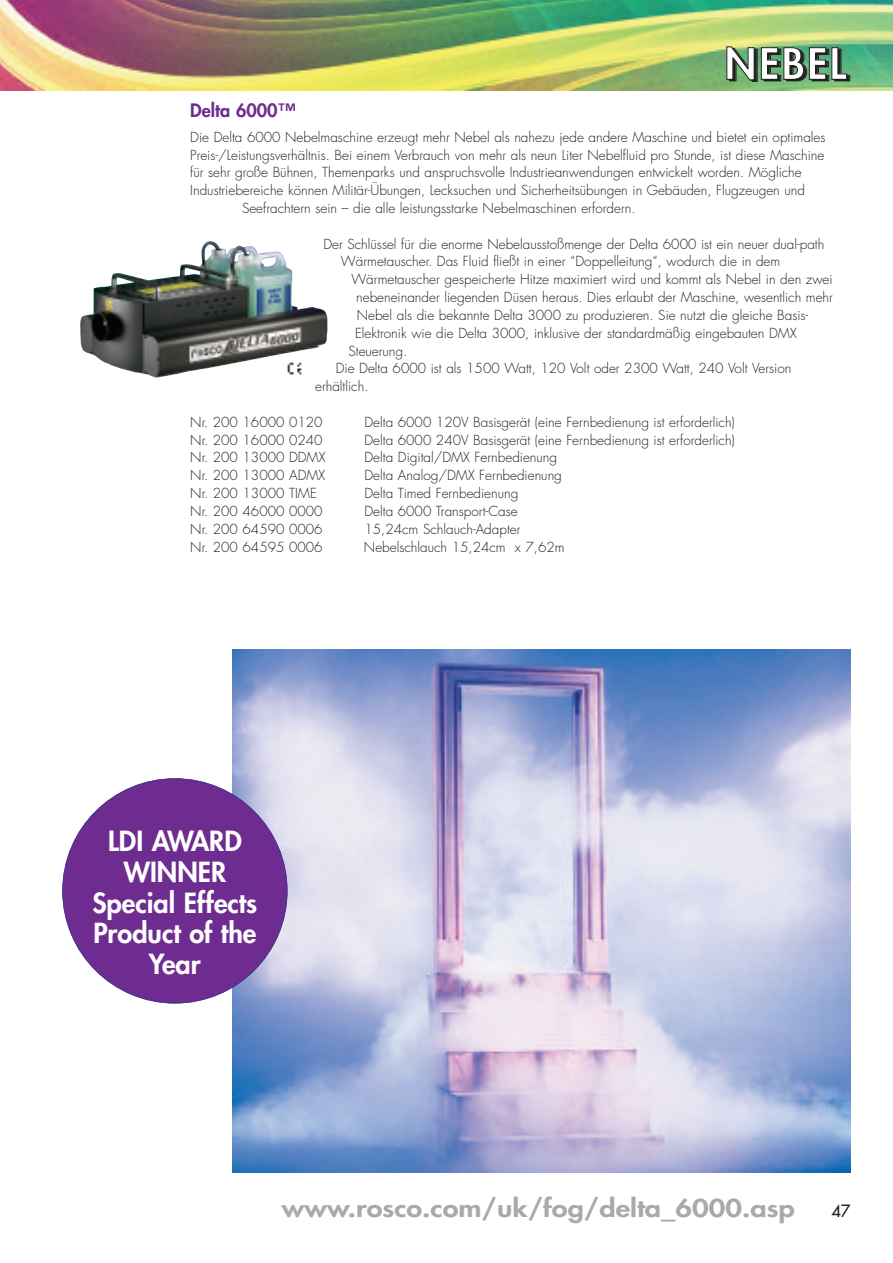
<style>
.page{position:relative;width:893px;height:1263px;background:#fff}
.page>*{position:absolute;margin:0;border:0;box-sizing:border-box;transform-origin:0 0}
.t1{font:800 42px "Futura";letter-spacing:.05em;color:#fff}
.t2{font:800 27px/30.8px "Futura";color:#fff;text-align:center}
.t3{font:800 24px "Futura";color:#a8a9ad;scale:1.2 1}
.t4{font:800 18px "Futura";color:#6e2c91}
.t5{font:16.5px "Futura";color:#231f20}
.t6{font:300 13.5px/17.9px "Futura";color:#231f20}
</style>
<div class="page">
<img style="left:0;top:0;width:893px;height:91px">
<img style="left:232px;top:649px;width:618px;height:523px">
<div style="left:63px;top:778px;width:224px;height:225px;background:#6e2c91;border-radius:50%"></div>
<img style="left:80px;top:241px;width:247px;height:137px">
<h1 class="t1" style="left:724px;top:44px;width:123px">NEBEL</h1>
<h3 class="t4" style="left:190px;top:102px;width:107px">Delta 6000™</h3>
<p class="t6" style="left:190px;top:129px;width:637px">Die Delta 6000 Nebelmaschine erzeugt mehr Nebel als nahezu jede andere Maschine und bietet ein optimales</p>
<p class="t6" style="left:190px;top:147px;width:636px">Preis-/Leistungsverhältnis. Bei einem Verbrauch von mehr als neun Liter Nebelfluid pro Stunde, ist diese Maschine</p>
<p class="t6" style="left:190px;top:165px;width:613px">für sehr große Bühnen, Themenparks und anspruchsvolle Industrieanwendungen entwickelt worden. Mögliche</p>
<p class="t6" style="left:190px;top:182px;width:616px">Industriebereiche können Militär-Übungen, Lecksuchen und Sicherheitsübungen in Gebäuden, Flugzeugen und</p>
<p class="t6" style="left:242px;top:200px;width:395px">Seefrachtern sein – die alle leistungsstarke Nebelmaschinen erfordern.</p>
<p class="t6" style="left:341px;top:236px;width:485px;text-indent:-18px">Der Schlüssel für die enorme Nebelausstoßmenge der Delta 6000 ist ein neuer dual-path<br>Wärmetauscher. Das Fluid fließt in einer “Doppelleitung“, wodurch die in dem</p>
<p class="t6" style="left:351px;top:272px;width:483px">Wärmetauscher gespeicherte Hitze maximiert wird und kommt als Nebel in den zwei</p>
<p class="t6" style="left:356px;top:289px;width:478px">nebeneinander liegenden Düsen heraus. Dies erlaubt der Maschine, wesentlich mehr</p>
<p class="t6" style="left:357px;top:307px;width:453px">Nebel als die bekannte Delta 3000 zu produzieren. Sie nutzt die gleiche Basis-</p>
<p class="t6" style="left:355px;top:325px;width:443px">Elektronik wie die Delta 3000, inklusive der standardmäßig eingebauten DMX</p>
<p class="t6" style="left:348px;top:343px;width:60px">Steuerung.</p>
<p class="t6" style="left:336px;top:361px;width:457px">Die Delta 6000 ist als 1500 Watt, 120 Volt oder 2300 Watt, 240 Volt Version</p>
<p class="t6" style="left:315px;top:378px;width:55px">erhältlich.</p>
<p class="t6" style="left:190px;top:414px;width:134px">Nr. 200 16000 0120</p>
<p class="t6" style="left:364px;top:414px;width:372px">Delta 6000 120V Basisgerät (eine Fernbedienung ist erforderlich)</p>
<p class="t6" style="left:190px;top:432px;width:134px">Nr. 200 16000 0240</p>
<p class="t6" style="left:364px;top:432px;width:372px">Delta 6000 240V Basisgerät (eine Fernbedienung ist erforderlich)</p>
<p class="t6" style="left:190px;top:450px;width:137px">Nr. 200 13000 DDMX</p>
<p class="t6" style="left:364px;top:450px;width:194px">Delta Digital/DMX Fernbedienung</p>
<p class="t6" style="left:190px;top:467px;width:136px">Nr. 200 13000 ADMX</p>
<p class="t6" style="left:364px;top:467px;width:199px">Delta Analog/DMX Fernbedienung</p>
<p class="t6" style="left:190px;top:485px;width:128px">Nr. 200 13000 TIME</p>
<p class="t6" style="left:364px;top:485px;width:155px">Delta Timed Fernbedienung</p>
<p class="t6" style="left:190px;top:503px;width:134px">Nr. 200 46000 0000</p>
<p class="t6" style="left:364px;top:503px;width:155px">Delta 6000 Transport-Case</p>
<p class="t6" style="left:190px;top:521px;width:134px">Nr. 200 64590 0006</p>
<p class="t6" style="left:364px;top:521px;width:157px">15,24cm Schlauch-Adapter</p>
<p class="t6" style="left:190px;top:539px;width:134px">Nr. 200 64595 0006</p>
<p class="t6" style="left:364px;top:539px;width:202px">Nebelschlauch 15,24cm x 7,62m</p>
<h2 class="t2" style="left:92px;top:828px;width:166px">LDI AWARD<br>WINNER<br>Special Effects<br>Product of the<br>Year</h2>
<h3 class="t3" style="left:282px;top:1196px;width:429px">www.rosco.com/uk/fog/delta_6000.asp</h3>
<p class="t5" style="left:831px;top:1202px;width:21px">47</p>
</div>
